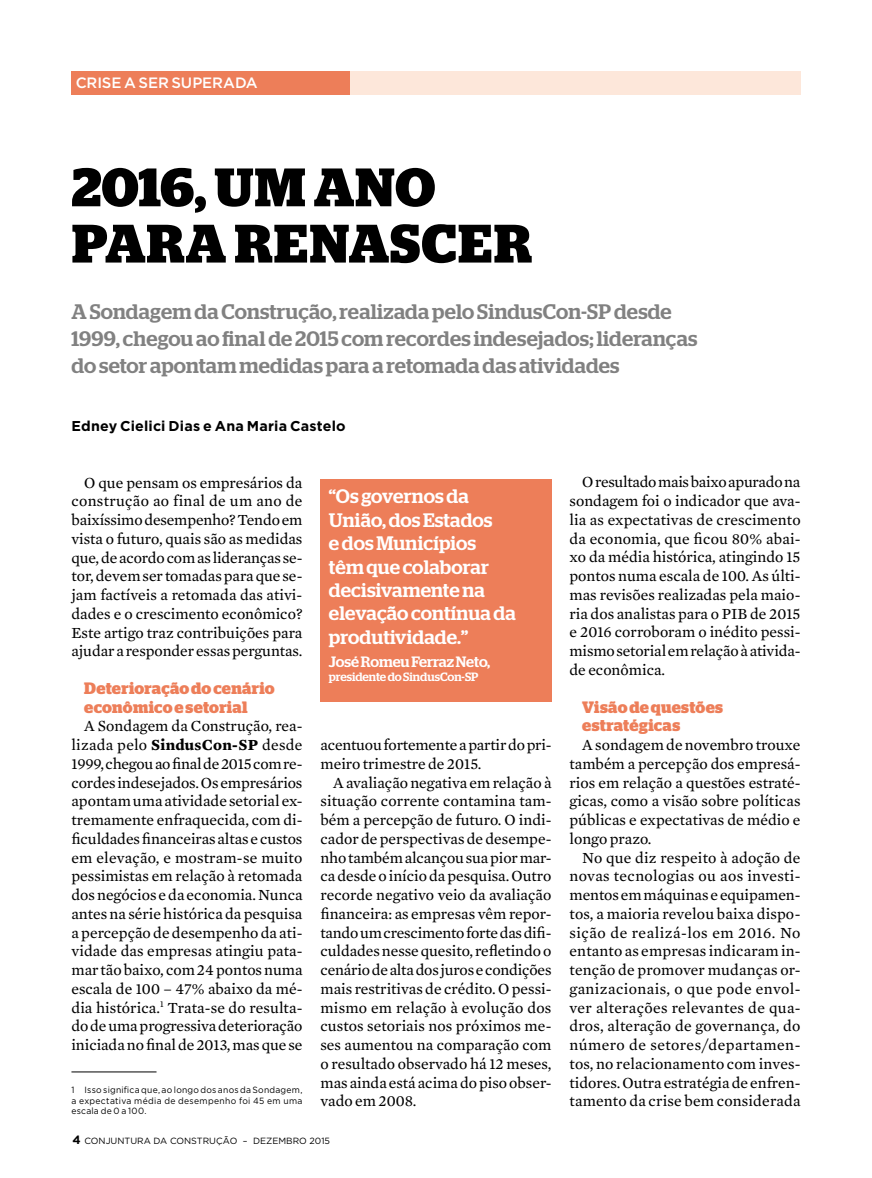
<style>
.page{position:relative;width:872px;height:1178px;background:#fff}
.page>*{position:absolute;margin:0;border:0;box-sizing:border-box;transform-origin:0 0}
.t1{font:700 54px/56.2px "Stag";letter-spacing:.015em;color:#000}
.t2{font:500 21px/27px "Stag";letter-spacing:.005em;color:#818181}
.t3{font:500 19.5px/23.4px "Stag";letter-spacing:.005em;color:#fff}
.t4{font:700 16.5px/18.8px "Stag";letter-spacing:.015em;color:#ed7e59}
.t5{font:15.75px/18.8px "Mercury Text G2";color:#000;text-align:justify}
.t6{font:500 15px "Stag";letter-spacing:-.005em;color:#fff}
.t7{font:500 15px "Gotham";letter-spacing:-.01em;color:#fff}
.t8{font:700 14.25px "Gotham";letter-spacing:.01em;color:#000}
.t9{font:500 12px "Stag";letter-spacing:-.005em;color:#fff}
.t10{font:9px/10.5px "Gotham";letter-spacing:.025em;color:#000;text-align:justify;scale:.95 1}
.t11{font:9px "Gotham";color:#000}
.s1{font-weight:700}
.s2{font-weight:700;font-size:12px}
</style>
<div class="page">
<div style="left:71px;top:72px;width:729px;height:23px;background:#fde7da"></div>
<div style="left:71px;top:72px;width:279px;height:23px;background:#ed7e59"></div>
<hr style="left:71px;top:1072px;width:85px;height:1px;background:#000">
<div style="left:320px;top:479px;width:231px;height:223px;background:#ed7e59"></div>
<p class="t7" style="left:76px;top:74px;width:184px">CRISE A SER SUPERADA</p>
<h1 class="t1" style="left:71px;top:163px;width:462px">2016, UM ANO<br>PARA RENASCER</h1>
<h2 class="t2" style="left:71px;top:300px;width:627px">A Sondagem da Construção, realizada pelo SindusCon-SP desde<br>1999, chegou ao final de 2015 com recordes indesejados; lideranças do setor apontam medidas para a retomada das atividades</h2>
<p class="t8" style="left:71px;top:418px;width:276px">Edney Cielici Dias e Ana Maria Castelo</p>
<p class="t5" style="left:71px;top:473px;width:232px;text-indent:13px">O que pensam os empresários da construção ao final de um ano de baixíssimo desempenho? Tendo em vista o futuro, quais são as medidas que, de acordo com as lideranças se&shy;tor, devem ser tomadas para que se&shy;jam factíveis a retomada das ativi&shy;dades e o crescimento econômico?<br>Este artigo traz contribuições para ajudar a responder essas perguntas.</p>
<p class="t4" style="left:84px;top:680px;width:192px">Deterioração do cenário econômico e setorial</p>
<p class="t5" style="left:71px;top:717px;width:233px;text-indent:13px">A Sondagem da Construção, rea&shy;lizada pelo <span class="s1">SindusCon-SP</span> desde 1999, chegou ao final de 2015 com re&shy;cordes indesejados. Os empresários apontam uma atividade setorial ex&shy;tremamente enfraquecida, com di&shy;ficuldades financeiras altas e custos em elevação, e mostram-se muito pessimistas em relação à retomada dos negócios e da economia. Nunca antes na série histórica da pesquisa a percepção de desempenho da ati&shy;vidade das empresas atingiu pata&shy;mar tão baixo, com 24 pontos numa escala de 100 – 47% abaixo da mé&shy;dia histórica.<sup>1</sup> Trata-se do resulta&shy;do de uma progressiva deterioração iniciada no final de 2013, mas que se</p>
<p class="t10" style="left:71px;top:1084px;width:245px">1 Isso significa que, ao longo dos anos da Sondagem, a expectativa média de desempenho foi 45 em uma escala de 0 a 100.</p>
<p class="t3" style="left:329px;top:486px;width:188px">“Os governos da<br>União, dos Estados<br>e dos Municípios têm que colaborar decisivamente na elevação contínua da produtividade.”</p>
<p class="t6" style="left:329px;top:656px;width:163px">José Romeu Ferraz Neto,</p>
<p class="t9" style="left:329px;top:672px;width:151px">presidente do SindusCon-SP</p>
<p class="t5" style="left:320px;top:735px;width:233px">acentuou fortemente a partir do pri&shy;meiro trimestre de 2015.</p>
<p class="t5" style="left:320px;top:773px;width:233px;text-indent:13px">A avaliação negativa em relação à situação corrente contamina tam&shy;bém a percepção de futuro. O indi&shy;cador de perspectivas de desempe&shy;nho também alcançou sua pior mar&shy;ca desde o início da pesquisa. Outro recorde negativo veio da avaliação financeira: as empresas vêm repor&shy;tando um crescimento forte das difi&shy;culdades nesse quesito, refletindo o cenário de alta dos juros e condições mais restritivas de crédito. O pessi&shy;mismo em relação à evolução dos custos setoriais nos próximos me&shy;ses aumentou na comparação com o resultado observado há 12 meses, mas ainda está acima do piso obser&shy;vado em 2008.</p>
<p class="t11" style="left:73px;top:1136px;width:259px"><span class="s2">4</span> CONJUNTURA DA CONSTRUÇÃO – DEZEMBRO 2015</p>
<p class="t5" style="left:569px;top:473px;width:233px;text-indent:13px">O resultado mais baixo apurado na sondagem foi o indicador que ava&shy;lia as expectativas de crescimento da economia, que ficou 80% abai&shy;xo da média histórica, atingindo 15 pontos numa escala de 100. As últi&shy;mas revisões realizadas pela maio&shy;ria dos analistas para o PIB de 2015 e 2016 corroboram o inédito pessi&shy;mismo setorial em relação à ativida&shy;de econômica.</p>
<p class="t4" style="left:582px;top:699px;width:142px">Visão de questões estratégicas</p>
<p class="t5" style="left:569px;top:735px;width:232px;text-indent:13px">A sondagem de novembro trouxe também a percepção dos empresá&shy;rios em relação a questões estraté&shy;gicas, como a visão sobre políticas públicas e expectativas de médio e longo prazo.</p>
<p class="t5" style="left:569px;top:848px;width:233px;text-indent:13px">No que diz respeito à adoção de novas tecnologias ou aos investi&shy;mentos em máquinas e equipamen&shy;tos, a maioria revelou baixa dispo&shy;sição de realizá-los em 2016. No entanto as empresas indicaram in&shy;tenção de promover mudanças or&shy;ganizacionais, o que pode envol&shy;ver alterações relevantes de qua&shy;dros, alteração de governança, do número de setores/departamen&shy;tos, no relacionamento com inves&shy;tidores. Outra estratégia de enfren&shy;tamento da crise bem considerada</p>
</div>
